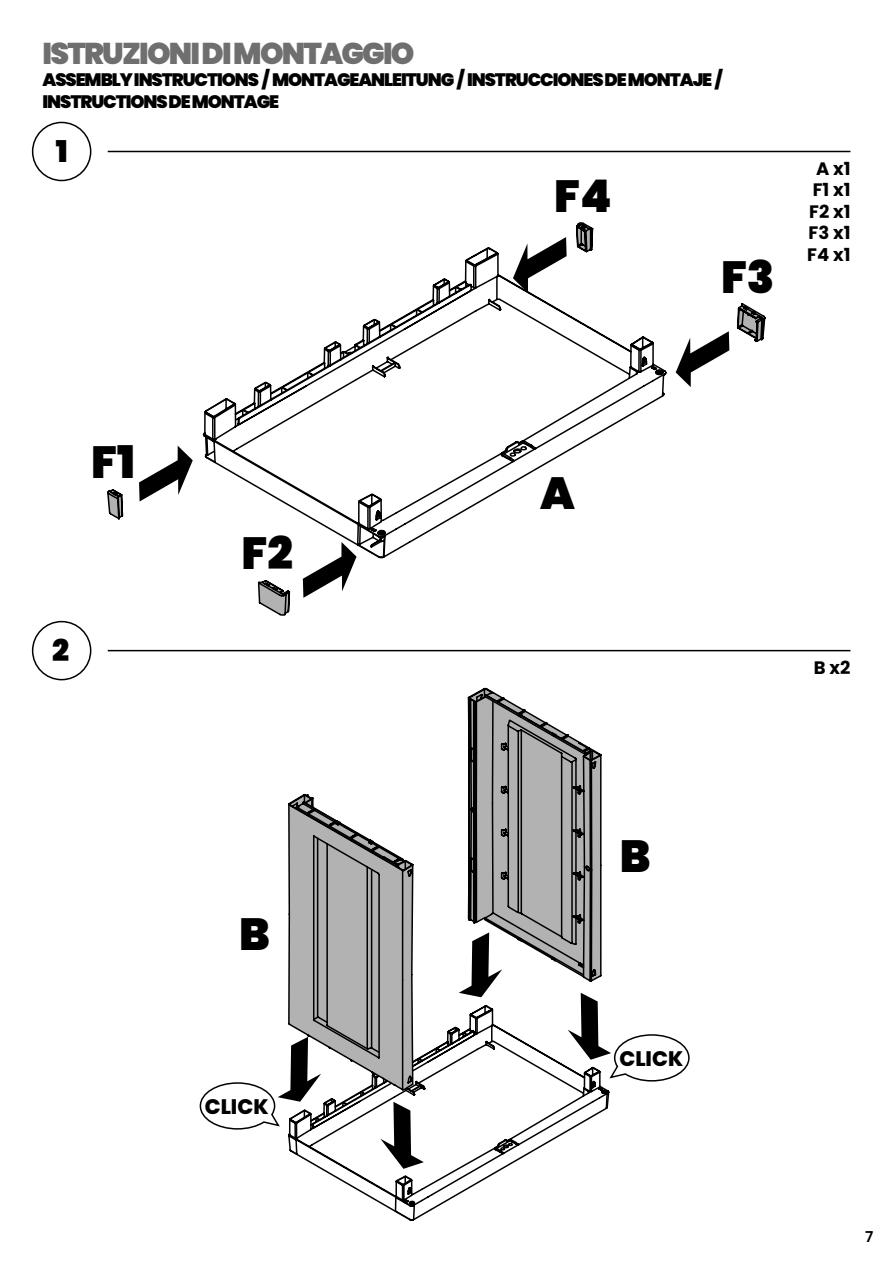
<style>
.page{position:relative;width:893px;height:1263px;background:#fff}
.page>*{position:absolute;margin:0;border:0;box-sizing:border-box;transform-origin:0 0}
.t1{font:900 45px "Poppins";color:#000}
.t2{font:900 30px "Poppins";letter-spacing:-.06em;color:#706f6f}
.t3{font:900 30px "Poppins";color:#000}
.t4{font:800 21px "Poppins";color:#000}
.t5{font:900 18px/21.6px "Poppins";letter-spacing:-.06em;color:#000}
.t6{font:700 18px/21.6px "Poppins";color:#000;text-align:center}
.t7{font:600 15px "Poppins";color:#000}
</style>
<div class="page">
<div style="left:32px;top:621px;width:59px;height:59px;border:2px solid #000;border-radius:50%"></div>
<hr style="left:108px;top:650px;width:742px;height:1px;background:#000">
<div style="left:32px;top:122px;width:59px;height:59px;border:2px solid #000;border-radius:50%"></div>
<hr style="left:108px;top:151px;width:742px;height:1px;background:#000">
<svg style="left:202px;top:251px;width:465px;height:308px"></svg>
<svg style="left:640px;top:355px;width:26px;height:21px"></svg>
<svg style="left:575px;top:222px;width:19px;height:32px"></svg>
<svg style="left:107px;top:489px;width:17px;height:31px"></svg>
<svg style="left:257px;top:580px;width:34px;height:36px"></svg>
<svg style="left:736px;top:303px;width:30px;height:39px"></svg>
<svg style="left:676px;top:331px;width:53px;height:56px"></svg>
<svg style="left:139px;top:446px;width:54px;height:55px"></svg>
<svg style="left:513px;top:237px;width:54px;height:56px"></svg>
<svg style="left:303px;top:542px;width:54px;height:56px"></svg>
<svg style="left:321px;top:1026px;width:289px;height:195px"></svg>
<svg style="left:459px;top:687px;width:231px;height:395px"></svg>
<svg style="left:199px;top:793px;width:225px;height:376px"></svg>
<h2 class="t2" style="left:43px;top:37px;width:373px">ISTRUZIONI DI MONTAGGIO</h2>
<p class="t5" style="left:43px;top:69px;width:681px">ASSEMBLY INSTRUCTIONS / MONTAGEANLEITUNG / INSTRUCCIONES DE MONTAJE /<br>INSTRUCTIONS DE MONTAGE</p>
<h2 class="t3" style="left:56px;top:134px;width:13px">1</h2>
<h1 class="t1" style="left:554px;top:170px;width:59px">F4</h1>
<h1 class="t1" style="left:721px;top:251px;width:55px">F3</h1>
<p class="t6" style="left:807px;top:158px;width:45px">A x1<br>F1 x1<br>F2 x1<br>F3 x1<br>F4 x1</p>
<h1 class="t1" style="left:91px;top:436px;width:45px">F1</h1>
<h2 class="t3" style="left:52px;top:633px;width:18px">2</h2>
<h1 class="t1" style="left:242px;top:527px;width:53px">F2</h1>
<h1 class="t1" style="left:540px;top:467px;width:36px">A</h1>
<p class="t6" style="left:814px;top:657px;width:38px">B x2</p>
<h1 class="t1" style="left:239px;top:908px;width:32px">B</h1>
<p class="t4" style="left:205px;top:1094px;width:65px">CLICK</p>
<h1 class="t1" style="left:620px;top:830px;width:32px">B</h1>
<p class="t4" style="left:619px;top:1046px;width:65px">CLICK</p>
<p class="t7" style="left:865px;top:1228px;width:10px">7</p>
</div>
